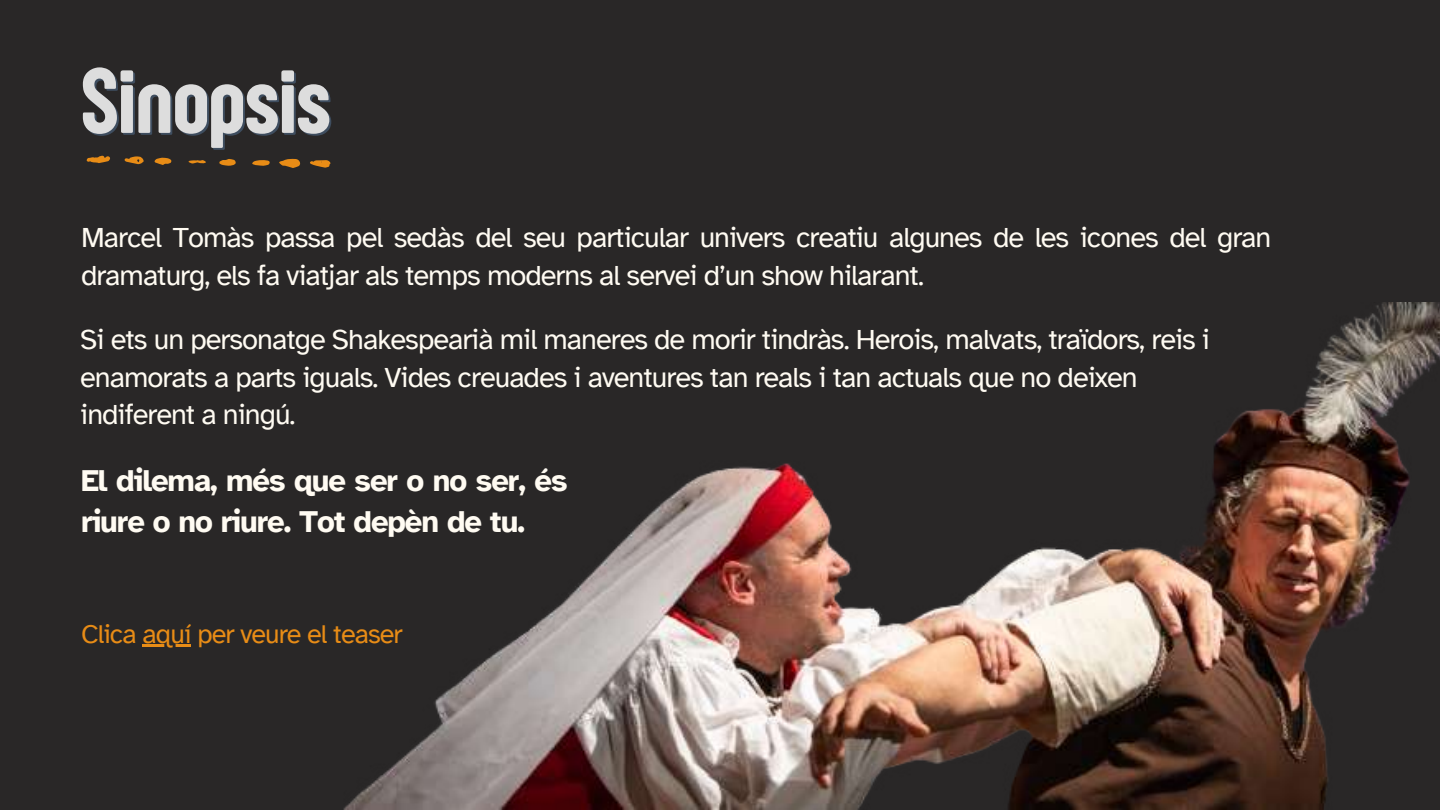
<style>
.page{position:relative;width:1440px;height:810px;background:#292727}
.page>*{position:absolute;margin:0;border:0;box-sizing:border-box;transform-origin:0 0}
.t1{font:95.5px "Sugo Pro Display";color:#ddd}
.t2{font:700 31px/40.5px "Atkinson Hyperlegible";letter-spacing:-.035em;color:#fffbf2}
.t3{font:29px/37.5px "Atkinson Hyperlegible";letter-spacing:-.035em;color:#fffbf2}
.t4{font:27px "Atkinson Hyperlegible";letter-spacing:-.035em;color:#e88c16}
</style>
<div class="page">
<img style="left:343px;top:303px;width:1097px;height:507px">
<hr style="left:143px;top:644px;width:48px;height:2px;background:#e88c16">
<svg style="left:279px;top:159px;width:21px;height:9px"></svg>
<svg style="left:87px;top:156px;width:23px;height:7px"></svg>
<svg style="left:310px;top:160px;width:21px;height:8px"></svg>
<svg style="left:125px;top:156px;width:19px;height:8px"></svg>
<svg style="left:154px;top:158px;width:18px;height:7px"></svg>
<svg style="left:219px;top:159px;width:17px;height:7px"></svg>
<svg style="left:252px;top:160px;width:18px;height:6px"></svg>
<svg style="left:188px;top:160px;width:18px;height:4px"></svg>
<h1 class="t1" style="left:81px;top:46px;width:251px">Sinopsis</h1>
<p class="t3" style="left:81px;top:219px;width:1192px">Marcel Tomàs passa pel sedàs del seu particular univers creatiu algunes de les icones del gran dramaturg, els fa viatjar als temps moderns al servei d’un show hilarant.</p>
<p class="t3" style="left:80px;top:321px;width:1131px">Si ets un personatge Shakespearià mil maneres de morir tindràs. Herois, malvats, traïdors, reis i enamorats a parts iguals. Vides creuades i aventures tan reals i tan actuals que no deixen indiferent a ningú.</p>
<p class="t2" style="left:81px;top:461px;width:488px">El dilema, més que ser o no ser, és riure o no riure. Tot depèn de tu.</p>
<p class="t4" style="left:81px;top:617px;width:323px">Clica aquí per veure el teaser</p>
</div>
